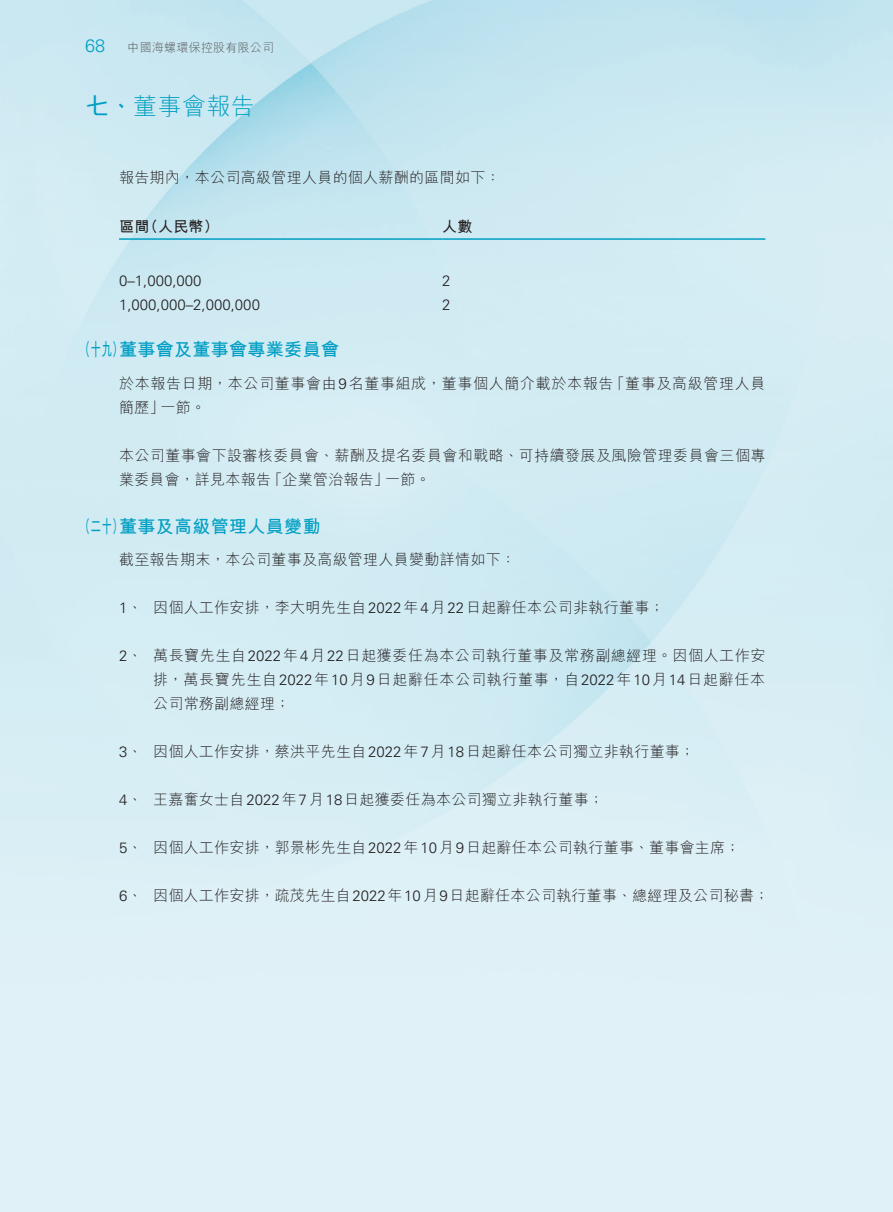
<style>
.page{position:relative;width:893px;height:1212px;background:#fff}
.page>*{position:absolute;margin:0;border:0;box-sizing:border-box;transform-origin:0 0}
.t1{font:300 24px "M Hei HK";letter-spacing:.02em;color:#009fc3}
._01_H1{font:700 18px "M Hei HK";letter-spacing:.02em;color:#009fc3;scale:.6 1}
.t2{font:300 18px "Univers LT Std";color:#009fc3}
._00_txt{font:300 15px/24px "M Hei HK";letter-spacing:.02em;color:#231f20}
._00_txt-2{font:300 15px/24px "M Hei HK";letter-spacing:.045em;color:#231f20}
._50_Table_txt{font:300 15px "Univers LT Std";color:#231f20}
._50_Table_txt-2{font:700 15px "M Hei HK";letter-spacing:.02em;color:#231f20}
.t3{font:300 12px "M Hei HK";letter-spacing:.02em;color:#57585a}
.s1{font-weight:700}
.s2{font-family:"Univers LT Std"}
</style>
<div class="page">
<hr style="left:119px;top:238px;width:323px;height:2px;background:#009fc3">
<hr style="left:442px;top:238px;width:323px;height:2px;background:#009fc3">
<p class="t2" style="left:85px;top:35px;width:22px">68</p>
<p class="t3" style="left:128px;top:41px;width:148px">中國海螺環保控股有限公司</p>
<h1 class="t1" style="left:85px;top:94px;width:171px"><span class="s1">七、</span>董事會報告</h1>
<p class="_00_txt" style="left:119px;top:166px;width:383px">報告期內，本公司高級管理人員的個人薪酬的區間如下：</p>
<p class="_50_Table_txt-2" style="left:119px;top:215px;width:101px">區間（人民幣）</p>
<p class="_50_Table_txt-2" style="left:442px;top:215px;width:32px">人數</p>
<p class="_50_Table_txt" style="left:119px;top:271px;width:84px">0–1,000,000</p>
<p class="_50_Table_txt" style="left:442px;top:271px;width:10px">2</p>
<p class="_50_Table_txt" style="left:119px;top:295px;width:142px">1,000,000–2,000,000</p>
<p class="_50_Table_txt" style="left:442px;top:295px;width:10px">2</p>
<p class="_01_H1" style="left:80px;top:336px;width:434px">（十九）董事會及董事會專業委員會</p>
<p class="_00_txt-2" style="left:119px;top:371px;width:648px">於本報告日期，本公司董事會由<span class="s2">9</span>名董事組成，董事個人簡介載於本報告「董事及高級管理人員簡歷」一節。</p>
<p class="_00_txt" style="left:119px;top:443px;width:648px">本公司董事會下設審核委員會、薪酬及提名委員會和戰略、可持續發展及風險管理委員會三個專業委員會，詳見本報告「企業管治報告」一節。</p>
<p class="_01_H1" style="left:80px;top:513px;width:403px">（二十）董事及高級管理人員變動</p>
<p class="_00_txt" style="left:119px;top:547px;width:398px">截至報告期末，本公司董事及高級管理人員變動詳情如下：</p>
<p class="_00_txt" style="left:119px;top:595px;width:547px"><span class="s2">1</span>、 因個人工作安排，李大明先生自<span class="s2">2022</span>年<span class="s2">4</span>月<span class="s2">22</span>日起辭任本公司非執行董事；</p>
<p class="_00_txt" style="left:153px;top:643px;width:614px;text-align:justify;text-indent:-34px"><span class="s2">2</span>、 萬長寶先生自<span class="s2">2022</span>年<span class="s2">4</span>月<span class="s2">22</span>日起獲委任為本公司執行董事及常務副總經理。因個人工作安排，萬長寶先生自<span class="s2">2022</span>年<span class="s2">10</span>月<span class="s2">9</span>日起辭任本公司執行董事，自<span class="s2">2022</span>年<span class="s2">10</span>月<span class="s2">14</span>日起辭任本公司常務副總經理；</p>
<p class="_00_txt" style="left:119px;top:739px;width:577px"><span class="s2">3</span>、 因個人工作安排，蔡洪平先生自<span class="s2">2022</span>年<span class="s2">7</span>月<span class="s2">18</span>日起辭任本公司獨立非執行董事；</p>
<p class="_00_txt" style="left:119px;top:787px;width:486px"><span class="s2">4</span>、 王嘉奮女士自<span class="s2">2022</span>年<span class="s2">7</span>月<span class="s2">18</span>日起獲委任為本公司獨立非執行董事；</p>
<p class="_00_txt" style="left:119px;top:835px;width:623px"><span class="s2">5</span>、 因個人工作安排，郭景彬先生自<span class="s2">2022</span>年<span class="s2">10</span>月<span class="s2">9</span>日起辭任本公司執行董事、董事會主席；</p>
<p class="_00_txt" style="left:119px;top:883px;width:651px"><span class="s2">6</span>、 因個人工作安排，疏茂先生自<span class="s2">2022</span>年<span class="s2">10</span>月<span class="s2">9</span>日起辭任本公司執行董事、總經理及公司秘書；</p>
</div>
